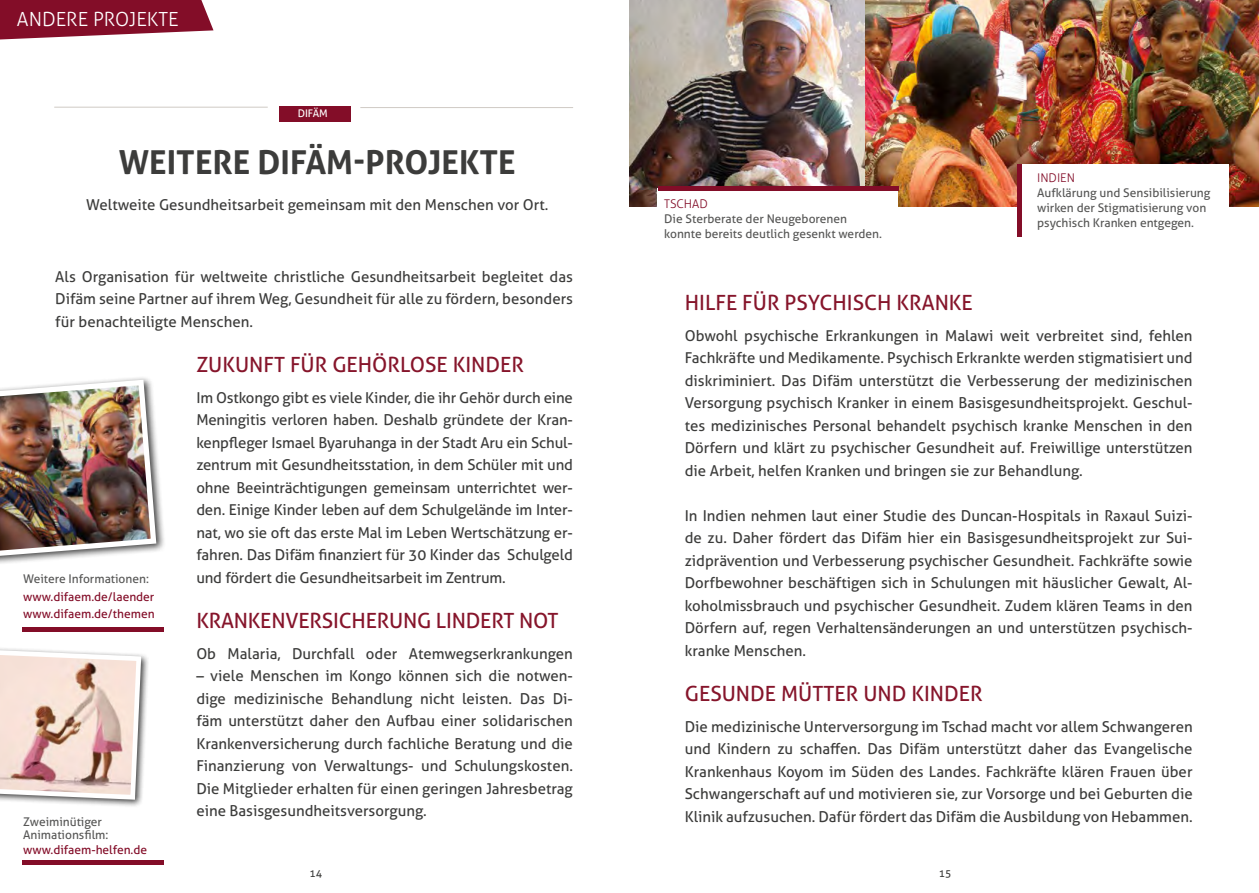
<style>
.page{position:relative;width:1259px;height:893px;background:#fff}
.page>*{position:absolute;margin:0;border:0;box-sizing:border-box;transform-origin:0 0}
.t1{font:700 33px "Aller";color:#3c3c3b}
.t2{font:21px "Aller";color:#86152b}
.t3{font:300 19.5px "Aller";color:#fff}
.t4{font:15px/22.5px "Aller";color:#3c3c3b;text-align:justify}
.t5{font:12px/15px "Aller";color:#575756}
.t6{font:12px/17.7px "Aller";color:#830d28}
.t7{font:300 12px "Aller";color:#830d28}
.t8{font:10.5px "Aller";color:#fff}
.t9{font:10.5px "Aller";color:#3c3c3b}
</style>
<div class="page">
<img style="left:864px;top:0;width:395px;height:206px">
<hr style="left:22px;top:627px;width:142px;height:4px;background:#830d28">
<img style="left:629px;top:0;width:235px;height:206px">
<div style="left:1019px;top:164px;width:210px;height:84px;background:#fff"></div>
<div style="left:1017px;top:164px;width:5px;height:73px;background:#830d28"></div>
<div style="left:0;top:376px;width:166px;height:195px;background:#000;opacity:.75"></div>
<img style="left:0;top:377px;width:159px;height:188px">
<div style="left:279px;top:106px;width:71px;height:16px;background:#830d28"></div>
<hr style="left:54px;top:107px;width:214px;height:1px;background:#7e7162">
<hr style="left:360px;top:107px;width:213px;height:1px;background:#7e7162">
<svg style="left:0;top:0;width:213px;height:39px;background:#922b42"></svg>
<div style="left:658px;top:188px;width:240px;height:84px;background:#fff"></div>
<hr style="left:658px;top:186px;width:240px;height:4px;background:#830d28">
<div style="left:0;top:644px;width:149px;height:164px;background:#000;opacity:.75"></div>
<svg style="left:0;top:645px;width:144px;height:157px;background:#e3ccc4"></svg>
<hr style="left:22px;top:860px;width:142px;height:4px;background:#830d28">
<h3 class="t3" style="left:17px;top:7px;width:163px">ANDERE PROJEKTE</h3>
<p class="t8" style="left:298px;top:107px;width:32px">DIFÄM</p>
<h1 class="t1" style="left:119px;top:142px;width:398px">WEITERE DIFÄM-PROJEKTE</h1>
<p class="t4" style="left:86px;top:193px;width:463px">Weltweite Gesundheitsarbeit gemeinsam mit den Menschen vor Ort.</p>
<p class="t4" style="left:55px;top:265px;width:519px">Als Organisation für weltweite christliche Gesundheitsarbeit begleitet das Difäm seine Partner auf ihrem Weg, Gesundheit für alle zu fördern, besonders für benachteiligte Menschen.</p>
<h2 class="t2" style="left:196px;top:352px;width:329px">ZUKUNFT FÜR GEHÖRLOSE KINDER</h2>
<p class="t4" style="left:196px;top:386px;width:378px">Im Ostkongo gibt es viele Kinder, die ihr Gehör durch eine Meningitis verloren haben. Deshalb gründete der Kran&shy;kenpfleger Ismael Byaruhanga in der Stadt Aru ein Schul&shy;zentrum mit Gesundheitsstation, in dem Schüler mit und ohne Beeinträchtigungen gemeinsam unterrichtet wer&shy;den. Einige Kinder leben auf dem Schulgelände im Inter&shy;nat, wo sie oft das erste Mal im Leben Wertschätzung er&shy;fahren. Das Difäm finanziert für 30 Kinder das Schulgeld und fördert die Gesundheitsarbeit im Zentrum.</p>
<h2 class="t2" style="left:196px;top:608px;width:363px">KRANKENVERSICHERUNG LINDERT NOT</h2>
<p class="t4" style="left:196px;top:642px;width:378px">Ob Malaria, Durchfall oder Atemwegserkrankungen</p>
<p class="t4" style="left:196px;top:665px;width:378px">– viele Menschen im Kongo können sich die notwen&shy;dige medizinische Behandlung nicht leisten. Das Di&shy;fäm unterstützt daher den Aufbau einer solidarischen Krankenversicherung durch fachliche Beratung und die Finanzierung von Verwaltungs- und Schulungskosten.<br>Die Mitglieder erhalten für einen geringen Jahresbetrag eine Basisgesundheitsversorgung.</p>
<p class="t5" style="left:23px;top:571px;width:127px">Weitere Informationen:</p>
<p class="t6" style="left:23px;top:587px;width:133px">www.difaem.de/laender www.difaem.de/themen</p>
<p class="t5" style="left:23px;top:815px;width:87px;line-height:13.5px">Zweiminütiger<br>Animationsfilm:</p>
<p class="t6" style="left:23px;top:841px;width:126px">www.difaem-helfen.de</p>
<p class="t7" style="left:664px;top:196px;width:45px">TSCHAD</p>
<p class="t5" style="left:664px;top:211px;width:219px">Die Sterberate der Neugeborenen konnte bereits deutlich gesenkt werden.</p>
<p class="t7" style="left:1037px;top:170px;width:39px">INDIEN</p>
<p class="t5" style="left:1037px;top:185px;width:175px">Aufklärung und Sensibilisierung wirken der Stigmatisierung von psychisch Kranken entgegen.</p>
<h2 class="t2" style="left:685px;top:289px;width:289px">HILFE FÜR PSYCHISCH KRANKE</h2>
<p class="t4" style="left:685px;top:324px;width:509px">Obwohl psychische Erkrankungen in Malawi weit verbreitet sind, fehlen Fachkräfte und Medikamente. Psychisch Erkrankte werden stigmatisiert und diskriminiert. Das Difäm unterstützt die Verbesserung der medizinischen Versorgung psychisch Kranker in einem Basisgesundheitsprojekt. Geschul&shy;tes medizinisches Personal behandelt psychisch kranke Menschen in den Dörfern und klärt zu psychischer Gesundheit auf. Freiwillige unterstützen die Arbeit, helfen Kranken und bringen sie zur Behandlung.</p>
<p class="t4" style="left:685px;top:504px;width:509px">In Indien nehmen laut einer Studie des Duncan-Hospitals in Raxaul Suizi&shy;de zu. Daher fördert das Difäm hier ein Basisgesundheitsprojekt zur Sui&shy;zidprävention und Verbesserung psychischer Gesundheit. Fachkräfte sowie Dorfbewohner beschäftigen sich in Schulungen mit häuslicher Gewalt, Al&shy;koholmissbrauch und psychischer Gesundheit. Zudem klären Teams in den Dörfern auf, regen Verhaltensänderungen an und unterstützen psychisch&shy;kranke Menschen.</p>
<h2 class="t2" style="left:685px;top:680px;width:299px">GESUNDE MÜTTER UND KINDER</h2>
<p class="t4" style="left:685px;top:715px;width:509px">Die medizinische Unterversorgung im Tschad macht vor allem Schwangeren und Kindern zu schaffen. Das Difäm unterstützt daher das Evangelische Krankenhaus Koyom im Süden des Landes. Fachkräfte klären Frauen über Schwangerschaft auf und motivieren sie, zur Vorsorge und bei Geburten die Klinik aufzusuchen. Dafür fördert das Difäm die Ausbildung von Hebammen.</p>
<p class="t9" style="left:309px;top:867px;width:14px">14</p>
<p class="t9" style="left:939px;top:867px;width:14px">15</p>
</div>
